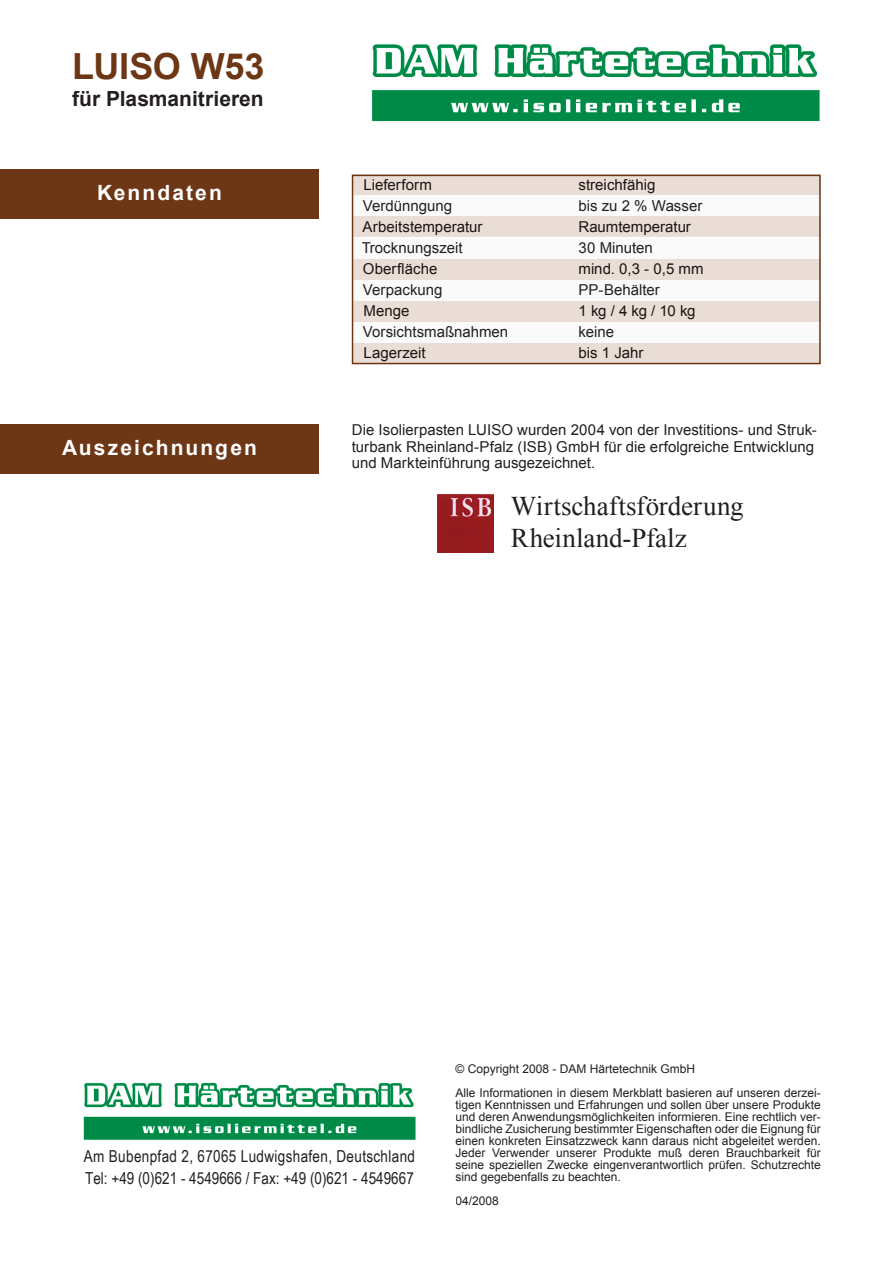
<style>
.page{position:relative;width:893px;height:1263px;background:#fff}
.page>*{position:absolute;margin:0;border:0;box-sizing:border-box;transform-origin:0 0}
.t1{font:700 36px "Arial";letter-spacing:-.01em;color:#6d3615}
.t2{font:27px/32.4px "Times New Roman";color:#231f20}
.t3{font:700 21px "Arial";letter-spacing:.1em;color:#fff}
.t4{font:700 21px "Arial";color:#231f20}
.t5{font:16.5px/22.5px "Arial Narrow";letter-spacing:.02em;color:#231f20}
.t6{font:15px/16.5px "Arial";color:#231f20}
.t7{font:15px "Arial";color:#1c1413}
.t8{font:12px/12px "Arial";color:#231f20}
</style>
<div class="page">
<img style="left:83px;top:1082px;width:332px;height:58px">
<img style="left:437px;top:494px;width:56px;height:58px">
<div style="left:0;top:169px;width:319px;height:50px;background:#6d3615"></div>
<div style="left:0;top:424px;width:319px;height:50px;background:#6d3615"></div>
<svg style="left:352px;top:175px;width:469px;height:189px;fill:#eaddd5"></svg>
<div style="left:365px;top:179px;width:289px;height:14px;background:#eaddd5"></div>
<div style="left:363px;top:200px;width:340px;height:14px;background:#fafafa"></div>
<div style="left:363px;top:222px;width:328px;height:13px;background:#eaddd5"></div>
<div style="left:362px;top:243px;width:290px;height:13px;background:#fafafa"></div>
<div style="left:364px;top:263px;width:339px;height:13px;background:#eaddd5"></div>
<div style="left:363px;top:285px;width:297px;height:13px;background:#fafafa"></div>
<div style="left:365px;top:305px;width:330px;height:14px;background:#eaddd5"></div>
<div style="left:363px;top:326px;width:250px;height:11px;background:#fafafa"></div>
<div style="left:365px;top:348px;width:279px;height:13px;background:#eaddd5"></div>
<img style="left:372px;top:44px;width:448px;height:78px">
<h1 class="t1" style="left:72px;top:43px;width:194px">LUISO W53</h1>
<h3 class="t4" style="left:72px;top:85px;width:193px">für Plasmanitrieren</h3>
<h3 class="t3" style="left:97px;top:178px;width:126px">Kenndaten</h3>
<h3 class="t3" style="left:62px;top:433px;width:196px">Auszeichnungen</h3>
<p class="t7" style="left:363px;top:175px;width:70px">Lieferform</p>
<p class="t7" style="left:578px;top:175px;width:78px">streichfähig</p>
<p class="t6" style="left:363px;top:198px;width:91px">Verdünngung</p>
<p class="t6" style="left:578px;top:198px;width:125px">bis zu 2 % Wasser</p>
<p class="t7" style="left:363px;top:217px;width:121px">Arbeitstemperatur</p>
<p class="t7" style="left:578px;top:217px;width:114px">Raumtemperatur</p>
<p class="t6" style="left:362px;top:240px;width:102px">Trocknungszeit</p>
<p class="t6" style="left:578px;top:240px;width:76px">30 Minuten</p>
<p class="t7" style="left:363px;top:259px;width:76px">Oberfläche</p>
<p class="t7" style="left:578px;top:259px;width:127px">mind. 0,3 - 0,5 mm</p>
<p class="t6" style="left:363px;top:282px;width:81px">Verpackung</p>
<p class="t6" style="left:578px;top:282px;width:83px">PP-Behälter</p>
<p class="t7" style="left:363px;top:301px;width:48px">Menge</p>
<p class="t7" style="left:578px;top:301px;width:119px">1 kg / 4 kg / 10 kg</p>
<p class="t6" style="left:363px;top:324px;width:147px">Vorsichtsmaßnahmen</p>
<p class="t6" style="left:578px;top:324px;width:37px">keine</p>
<p class="t7" style="left:363px;top:343px;width:64px">Lagerzeit</p>
<p class="t7" style="left:578px;top:343px;width:67px">bis 1 Jahr</p>
<p class="t6" style="left:352px;top:422px;width:467px">Die Isolierpasten LUISO wurden 2004 von der Investitions- und Struk&shy;turbank Rheinland-Pfalz (ISB) GmbH für die erfolgreiche Entwicklung und Markteinführung ausgezeichnet.</p>
<h2 class="t2" style="left:511px;top:489px;width:234px">Wirtschaftsförderung<br>Rheinland-Pfalz</h2>
<h3 class="t5" style="left:84px;top:1144px;width:333px">Am Bubenpfad 2, 67065 Ludwigshafen, Deutschland<br>Tel: +49 (0)621 - 4549666 / Fax: +49 (0)621 - 4549667</h3>
<p class="t8" style="left:455px;top:1057px;width:367px;line-height:24px">© Copyright 2008 - DAM Härtetechnik GmbH<br>Alle Informationen in diesem Merkblatt basieren auf unseren derzei-</p>
<p class="t8" style="left:455px;top:1099px;width:367px;text-align:justify">tigen Kenntnissen und Erfahrungen und sollen über unsere Produkte und deren Anwendungsmöglichkeiten informieren. Eine rechtlich ver&shy;bindliche Zusicherung bestimmter Eigenschaften oder die Eignung für einen konkreten Einsatzzweck kann daraus nicht abgeleitet werden.<br>Jeder Verwender unserer Produkte muß deren Brauchbarkeit für seine speziellen Zwecke eingenverantwortlich prüfen. Schutzrechte sind gegebenfalls zu beachten.</p>
<p class="t8" style="left:455px;top:1195px;width:45px">04/2008</p>
</div>
